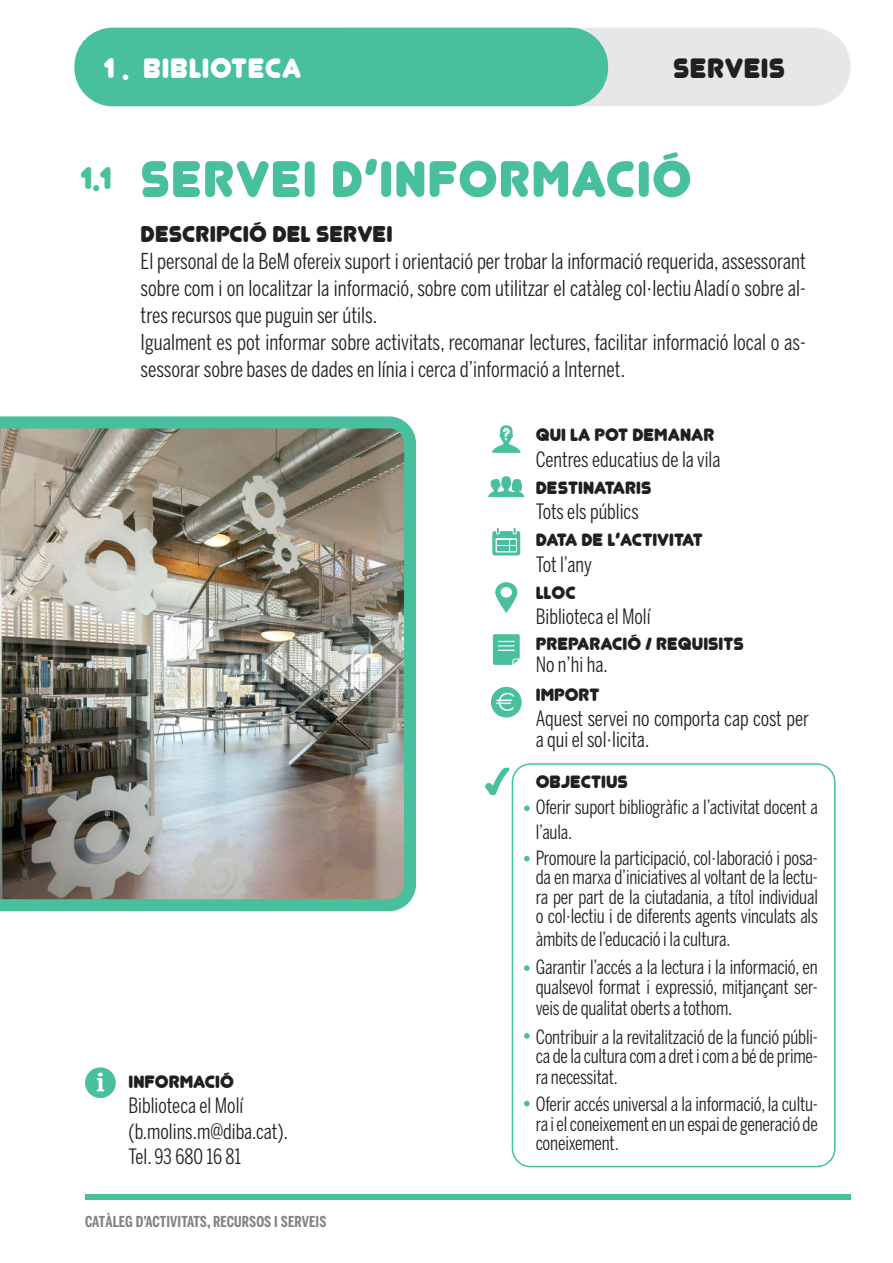
<style>
.page{position:relative;width:893px;height:1263px;background:#fff}
.page>*{position:absolute;margin:0;border:0;box-sizing:border-box;transform-origin:0 0}
.t1{font:60px "Junegull";letter-spacing:.02em;color:#48bf9d}
.t2{font:33px "Junegull";letter-spacing:.02em;color:#fff}
.t3{font:33px "Junegull";letter-spacing:.01em;color:#231f20}
.t4{font:27px "Junegull";color:#231f20}
.t5{font:21.75px/27px "Benton Sans Comp";color:#231f20}
.t6{font:21px/25.5px "Benton Sans Comp";color:#231f20}
.t7{font:21px "Junegull";color:#231f20}
.t8{font:19.5px/19.5px "Benton Sans Comp";letter-spacing:-.01em;color:#231f20}
.t9{font:700 15px "Benton Sans Comp";letter-spacing:.01em;color:#808285}
.s1{font-size:36px}
</style>
<div class="page">
<div style="left:512px;top:763px;width:324px;height:404px;border:2px solid #48bf9d;border-radius:18px"></div>
<div style="left:308px;top:28px;width:542px;height:78px;background:#e6e7e9;border-radius:38px"></div>
<div style="left:74px;top:28px;width:534px;height:78px;background:#48bf9d;border-radius:38px"></div>
<div style="left:85px;top:1194px;width:765px;height:5px;background:#48bf9d"></div>
<svg style="left:492px;top:425px;width:29px;height:28px"></svg>
<div style="left:491px;top:687px;width:31px;height:30px;background:#48bf9d;border-radius:50%"></div>
<svg style="left:496px;top:693px;width:18px;height:18px"></svg>
<img style="left:0;top:416px;width:417px;height:496px">
<svg style="left:495px;top:582px;width:22px;height:31px"></svg>
<svg style="left:488px;top:476px;width:36px;height:21px"></svg>
<svg style="left:492px;top:528px;width:28px;height:27px"></svg>
<div style="left:85px;top:1067px;width:31px;height:31px;background:#48bf9d;border-radius:50%"></div>
<svg style="left:97px;top:1073px;width:7px;height:18px"></svg>
<svg style="left:485px;top:767px;width:24px;height:28px"></svg>
<svg style="left:493px;top:634px;width:27px;height:31px"></svg>
<svg style="left:524px;top:805px;width:6px;height:6px"></svg>
<svg style="left:524px;top:856px;width:6px;height:5px"></svg>
<svg style="left:524px;top:965px;width:6px;height:6px"></svg>
<svg style="left:524px;top:1033px;width:6px;height:6px"></svg>
<svg style="left:524px;top:1101px;width:6px;height:5px"></svg>
<h2 class="t2" style="left:104px;top:52px;width:199px">1 . BIBLIOTECA</h2>
<h2 class="t3" style="left:673px;top:52px;width:114px">SERVEIS</h2>
<h1 class="t1" style="left:81px;top:150px;width:612px"><span class="s1">1.1</span> SERVEI D’INFORMACIÓ</h1>
<h3 class="t4" style="left:141px;top:220px;width:254px">DESCRIPCIÓ DEL SERVEI</h3>
<p class="t5" style="left:141px;top:247px;width:667px">El personal de la BeM ofereix suport i orientació per trobar la informació requerida, assessorant sobre com i on localitzar la informació, sobre com utilitzar el catàleg col·lectiu Aladí o sobre al&shy;tres recursos que puguin ser útils.<br>Igualment es pot informar sobre activitats, recomanar lectures, facilitar informació local o as&shy;sessorar sobre bases de dades en línia i cerca d’informació a Internet.</p>
<p class="t7" style="left:129px;top:1071px;width:107px">INFORMACIó</p>
<p class="t6" style="left:129px;top:1093px;width:161px">Biblioteca el Molí (b.molins.m@diba.cat).<br>Tel. 93 680 16 81</p>
<p class="t9" style="left:85px;top:1213px;width:243px">CATÀLEG D’ACTIVITATS, RECURSOS I SERVEIS</p>
<p class="t7" style="left:536px;top:424px;width:180px">QUI LA POT DEMANAR</p>
<p class="t6" style="left:536px;top:446px;width:186px">Centres educatius de la vila</p>
<p class="t7" style="left:536px;top:477px;width:117px">DESTINATARIS</p>
<p class="t6" style="left:536px;top:499px;width:104px">Tots els públics</p>
<p class="t7" style="left:536px;top:529px;width:168px">DATA DE L’ACTIVITAT</p>
<p class="t6" style="left:536px;top:551px;width:58px">Tot l’any</p>
<p class="t7" style="left:536px;top:582px;width:41px">LLOC</p>
<p class="t6" style="left:536px;top:604px;width:116px">Biblioteca el Molí</p>
<p class="t7" style="left:536px;top:633px;width:210px">PREPARACIÓ / REQUISITS</p>
<p class="t6" style="left:536px;top:652px;width:73px">No n’hi ha.</p>
<p class="t7" style="left:536px;top:684px;width:65px">IMPORT</p>
<p class="t6" style="left:536px;top:708px;width:275px;line-height:21px">Aquest servei no comporta cap cost per a qui el sol·licita.</p>
<p class="t7" style="left:536px;top:772px;width:94px">OBJECTIUS</p>
<p class="t8" style="left:536px;top:794px;width:284px;line-height:25.5px">Oferir suport bibliogràfic a l’activitat docent a l’aula.<br>Promoure la participació, col·laboració i posa-</p>
<p class="t8" style="left:536px;top:867px;width:284px;text-align:justify">da en marxa d’iniciatives al voltant de la lectu&shy;ra per part de la ciutadania, a títol individual o col·lectiu i de diferents agents vinculats als</p>
<p class="t8" style="left:536px;top:924px;width:284px;line-height:28.5px">àmbits de l’educació i la cultura.<br>Garantir l’accés a la lectura i la informació, en</p>
<p class="t8" style="left:536px;top:976px;width:284px;line-height:21px">qualsevol format i expressió, mitjançant ser&shy;veis de qualitat oberts a tothom.</p>
<p class="t8" style="left:536px;top:1026px;width:284px;line-height:20.2px;text-align:justify">Contribuir a la revitalització de la funció públi&shy;ca de la cultura com a dret i com a bé de prime&shy;ra necessitat.</p>
<p class="t8" style="left:536px;top:1094px;width:284px;text-align:justify">Oferir accés universal a la informació, la cultu&shy;ra i el coneixement en un espai de generació de coneixement.</p>
</div>
